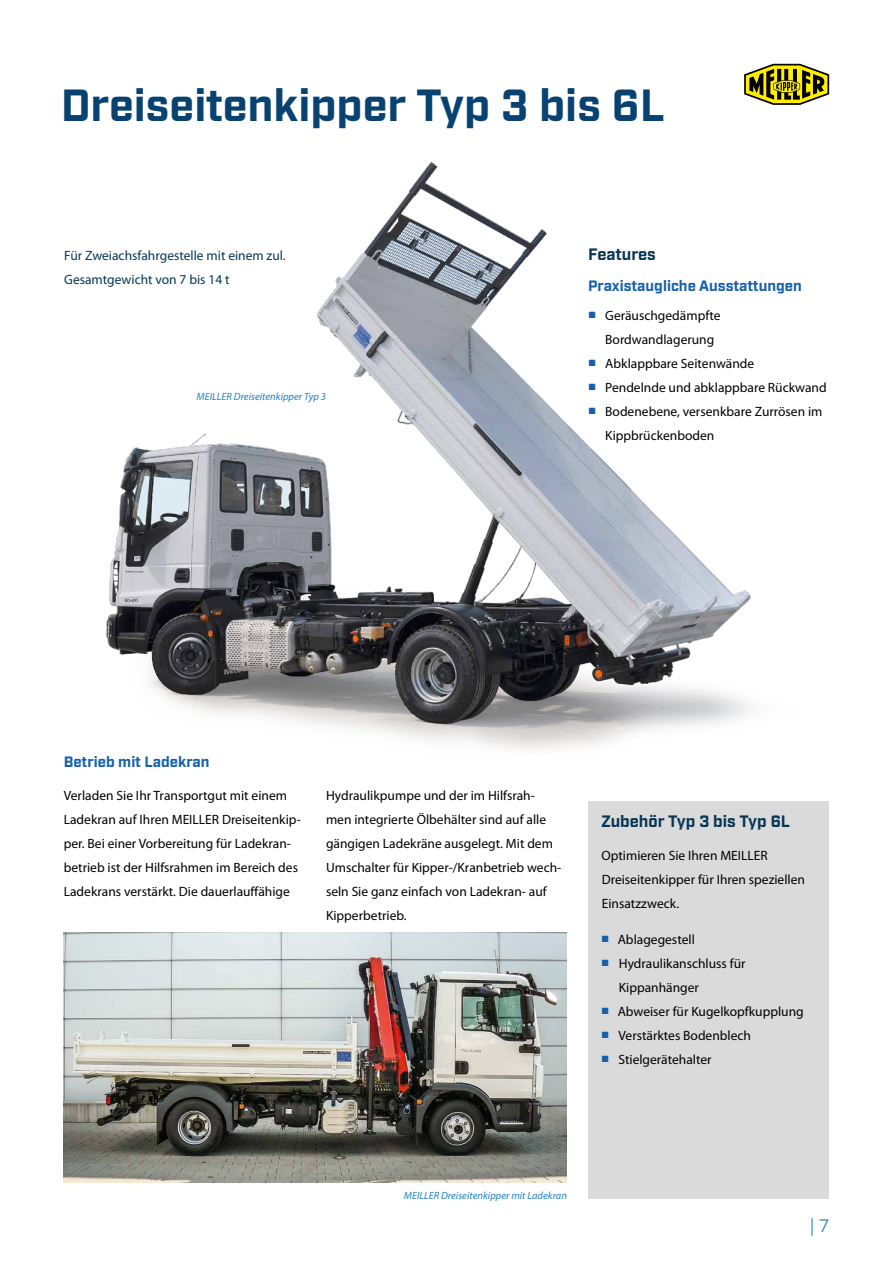
<style>
.page{position:relative;width:893px;height:1263px;background:#fff}
.page>*{position:absolute;margin:0;border:0;box-sizing:border-box;transform-origin:0 0}
.t1{font:700 45px "Industry";color:#084270}
.t2{font:18px "Industry";color:#2281c4}
.t3{font:700 16.5px "Industry";color:#073655}
.t4{font:700 15px "Industry";color:#1560ab}
.t5{font:13.5px/24px "Myriad Pro";color:#000}
.t6{font:13.5px/24px "Myriad Pro";color:#073655}
.t7{font:italic 10.5px "Myriad Pro";color:#2281c4}
.s1{font-family:"Arial";color:#1560ab}
</style>
<div class="page">
<img style="left:106px;top:161px;width:645px;height:588px">
<img style="left:64px;top:932px;width:503px;height:250px">
<div style="left:588px;top:801px;width:241px;height:398px;background:#dadada"></div>
<svg style="left:744px;top:64px;width:85px;height:41px"></svg>
<h1 class="t1" style="left:61px;top:78px;width:605px">Dreiseitenkipper Typ 3 bis 6L</h1>
<p class="t6" style="left:64px;top:243px;width:223px">Für Zweiachsfahrgestelle mit einem zul.<br>Gesamtgewicht von 7 bis 14 t</p>
<p class="t7" style="left:197px;top:390px;width:131px">MEILLER Dreiseitenkipper Typ 3</p>
<p class="t3" style="left:588px;top:244px;width:69px">Features</p>
<p class="t4" style="left:588px;top:276px;width:215px">Praxistaugliche Ausstattungen</p>
<p class="t5" style="left:605px;top:303px;width:117px;text-indent:-17px"><span class="s1">■</span> Geräuschgedämpfte<br>Bordwandlagerung</p>
<p class="t5" style="left:588px;top:351px;width:168px"><span class="s1">■</span> Abklappbare Seitenwände</p>
<p class="t5" style="left:588px;top:375px;width:240px"><span class="s1">■</span> Pendelnde und abklappbare Rückwand</p>
<p class="t5" style="left:605px;top:399px;width:219px;text-indent:-17px"><span class="s1">■</span> Bodenebene, versenkbare Zurrösen im<br>Kippbrückenboden</p>
<p class="t4" style="left:64px;top:752px;width:147px">Betrieb mit Ladekran</p>
<p class="t5" style="left:64px;top:783px;width:239px">Verladen Sie Ihr Transportgut mit einem Ladekran auf Ihren MEILLER Dreiseitenkip&shy;per. Bei einer Vorbereitung für Ladekran&shy;betrieb ist der Hilfsrahmen im Bereich des Ladekrans verstärkt. Die dauerlauffähige</p>
<p class="t5" style="left:326px;top:783px;width:237px">Hydraulikpumpe und der im Hilfsrah&shy;men integrierte Ölbehälter sind auf alle gängigen Ladekräne ausgelegt. Mit dem Umschalter für Kipper-/Kranbetrieb wech&shy;seln Sie ganz einfach von Ladekran- auf Kipperbetrieb.</p>
<p class="t3" style="left:601px;top:811px;width:191px">Zubehör Typ 3 bis Typ 6L</p>
<p class="t5" style="left:601px;top:843px;width:205px">Optimieren Sie Ihren MEILLER<br>Dreiseitenkipper für Ihren speziellen<br>Einsatzzweck.</p>
<p class="t5" style="left:601px;top:927px;width:95px"><span class="s1">■</span> Ablagegestell</p>
<p class="t5" style="left:619px;top:951px;width:128px;text-indent:-18px"><span class="s1">■</span> Hydraulikanschluss für<br>Kippanhänger</p>
<p class="t5" style="left:601px;top:999px;width:204px"><span class="s1">■</span> Abweiser für Kugelkopfkupplung</p>
<p class="t5" style="left:601px;top:1023px;width:152px"><span class="s1">■</span> Verstärktes Bodenblech</p>
<p class="t5" style="left:601px;top:1047px;width:112px"><span class="s1">■</span> Stielgerätehalter</p>
<p class="t7" style="left:404px;top:1189px;width:165px">MEILLER Dreiseitenkipper mit Ladekran</p>
<h2 class="t2" style="left:809px;top:1215px;width:21px">| 7</h2>
</div>
